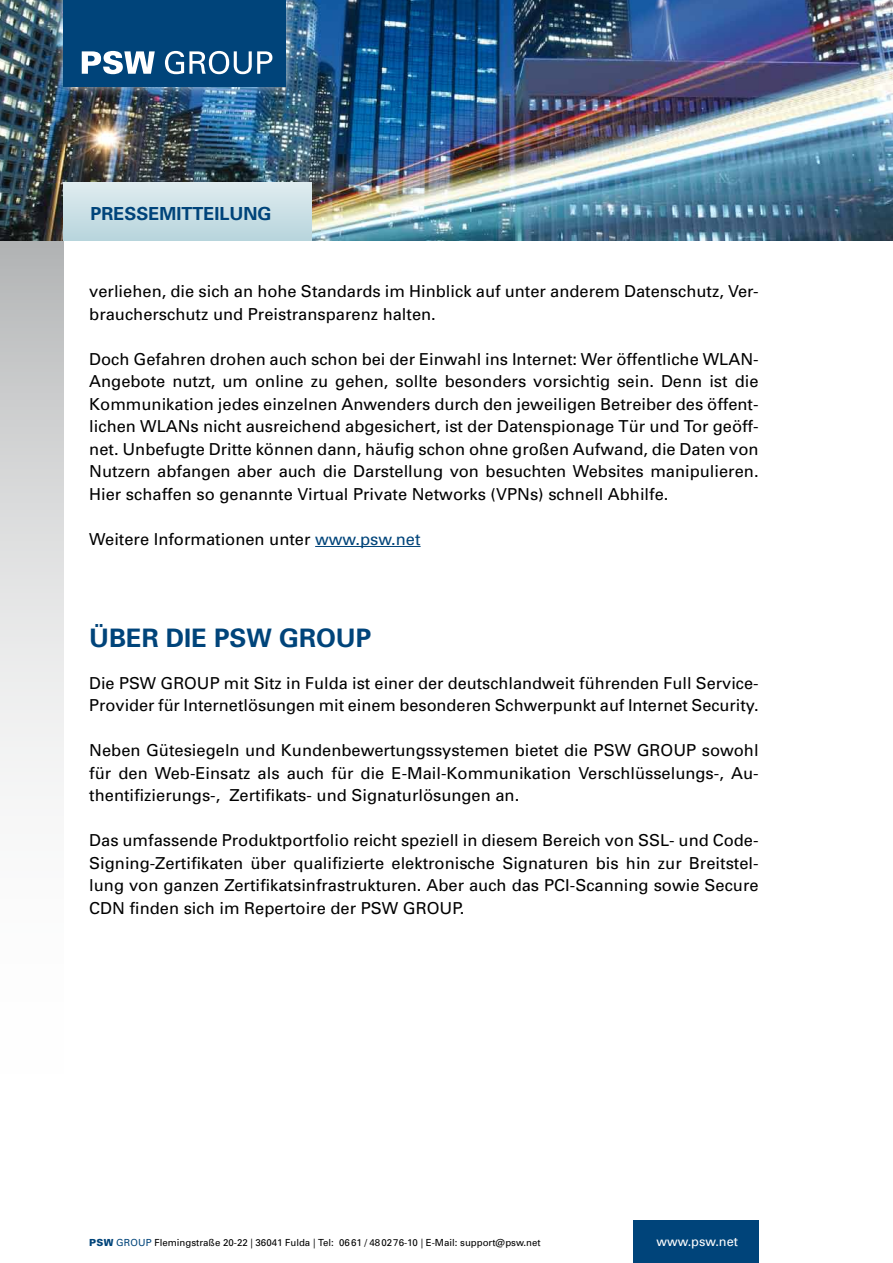
<style>
.page{position:relative;width:893px;height:1263px;background:#fff}
.page>*{position:absolute;margin:0;border:0;box-sizing:border-box;transform-origin:0 0}
.t1{font:700 25.5px "Univers";color:#00447a}
.t2{font:700 18px "Univers";color:#00447a}
.t3{font:16.5px/22.5px "Univers";color:#000;text-align:justify}
.t4{font:12.75px "Univers";color:#fff}
.t5{font:9.75px "Univers";color:#000}
.s1{color:#00447a}
.s2{font-weight:900;color:#00447a}
</style>
<div class="page">
<div style="left:0;top:241px;width:64px;height:878px;background:linear-gradient(to bottom,#bfc1c1,#fff)"></div>
<img style="left:0;top:0;width:893px;height:241px">
<div style="left:51px;top:0;width:246px;height:99px;background:#fff;opacity:.75"></div>
<div style="left:63px;top:0;width:223px;height:87px;background:#00447a"></div>
<svg style="left:82px;top:51px;width:73px;height:23px"></svg>
<svg style="left:165px;top:51px;width:107px;height:23px"></svg>
<div style="left:64px;top:182px;width:248px;height:59px;background:linear-gradient(to bottom,#e0ecf0,#b7d4dc)"></div>
<div style="left:634px;top:1220px;width:125px;height:43px;background:#00447a"></div>
<hr style="left:315px;top:546px;width:106px;height:1px;background:#00447a">
<p class="t2" style="left:90px;top:203px;width:183px">PRESSEMITTEILUNG</p>
<p class="t3" style="left:89px;top:280px;width:671px">verliehen, die sich an hohe Standards im Hinblick auf unter anderem Datenschutz, Ver&shy;braucherschutz und Preistransparenz halten.</p>
<p class="t3" style="left:89px;top:348px;width:671px">Doch Gefahren drohen auch schon bei der Einwahl ins Internet: Wer öffentliche WLAN-Angebote nutzt, um online zu gehen, sollte besonders vorsichtig sein. Denn ist die Kommunikation jedes einzelnen Anwenders durch den jeweiligen Betreiber des öffent&shy;lichen WLANs nicht ausreichend abgesichert, ist der Datenspionage Tür und Tor geöff&shy;net. Unbefugte Dritte können dann, häufig schon ohne großen Aufwand, die Daten von Nutzern abfangen aber auch die Darstellung von besuchten Websites manipulieren.<br>Hier schaffen so genannte Virtual Private Networks (VPNs) schnell Abhilfe.</p>
<p class="t3" style="left:89px;top:528px;width:333px">Weitere Informationen unter <span class="s1">www.psw.net</span></p>
<h1 class="t1" style="left:89px;top:622px;width:283px">ÜBER DIE PSW GROUP</h1>
<p class="t3" style="left:89px;top:672px;width:671px">Die PSW GROUP mit Sitz in Fulda ist einer der deutschlandweit führenden Full Service-<br>Provider für Internetlösungen mit einem besonderen Schwerpunkt auf Internet Security.</p>
<p class="t3" style="left:89px;top:739px;width:671px">Neben Gütesiegeln und Kundenbewertungssystemen bietet die PSW GROUP sowohl für den Web-Einsatz als auch für die E-Mail-Kommunikation Verschlüsselungs-, Au&shy;thentifizierungs-, Zertifikats- und Signaturlösungen an.</p>
<p class="t3" style="left:89px;top:829px;width:671px">Das umfassende Produktportfolio reicht speziell in diesem Bereich von SSL- und Code-Signing-Zertifikaten über qualifizierte elektronische Signaturen bis hin zur Breitstel&shy;lung von ganzen Zertifikatsinfrastrukturen. Aber auch das PCI-Scanning sowie Secure CDN finden sich im Repertoire der PSW GROUP.</p>
<p class="t5" style="left:89px;top:1237px;width:453px"><span class="s2">PSW</span> <span class="s1">GROUP</span> Flemingstraße 20-22 | 36041 Fulda | Tel: 0661 / 480276-10 | E-Mail: support@psw.net</p>
<p class="t4" style="left:657px;top:1234px;width:83px">www.psw.net</p>
</div>
